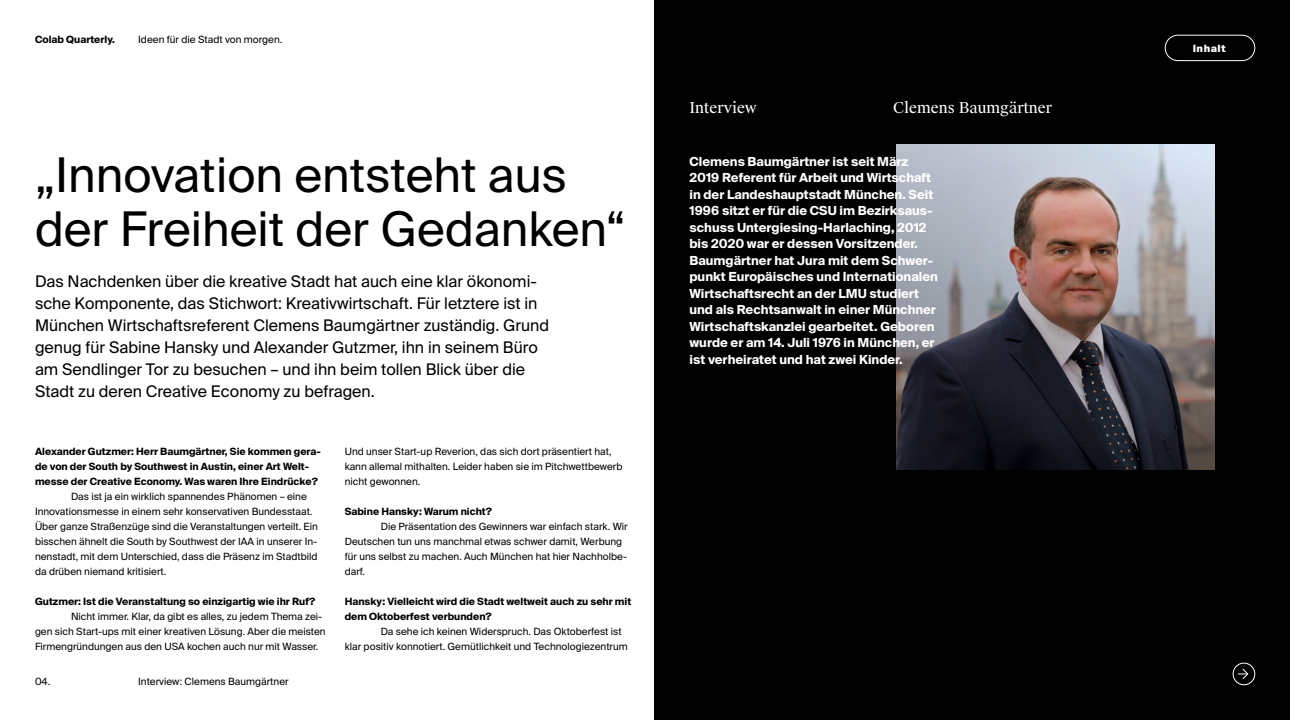
<style>
.page{position:relative;width:1290px;height:720px;background:#fff}
.page>*{position:absolute;margin:0;border:0;box-sizing:border-box;transform-origin:0 0}
.t1{font:47.8px/54px "Suisse Intl";color:#000}
.t2{font:16px/22px "Suisse Intl";color:#000}
.t3{font:15px "Suisse Works";color:#fff}
.t4{font:700 12.5px/16.5px "Suisse Intl";color:#fff}
.t5{font:10px/15px "Suisse Intl";color:#000}
.t6{font:700 10px/15px "Suisse Intl";color:#000}
.t7{font:900 10px "Suisse Intl";letter-spacing:.05em;color:#fff}
</style>
<div class="page">
<div style="left:654px;top:0;width:636px;height:720px;background:#000"></div>
<div style="left:1233px;top:663px;width:22px;height:22px;border:1px solid #fff;border-radius:50%"></div>
<svg style="left:1238px;top:668px;width:10px;height:11px"></svg>
<svg style="left:896px;top:144px;width:319px;height:326px"></svg>
<div style="left:1165px;top:35px;width:90px;height:26px;border:1px solid #fff;border-radius:13px"></div>
<p class="t6" style="left:35px;top:32px;width:81px">Colab Quarterly.</p>
<p class="t5" style="left:138px;top:32px;width:146px">Ideen für die Stadt von morgen.</p>
<h1 class="t1" style="left:35px;top:149px;width:592px">„Innovation entsteht aus der Freiheit der Gedanken“</h1>
<p class="t2" style="left:35px;top:271px;width:516px">Das Nachdenken über die kreative Stadt hat auch eine klar ökonomi&shy;sche Komponente, das Stichwort: Kreativwirtschaft. Für letztere ist in München Wirtschaftsreferent Clemens Baumgärtner zuständig. Grund genug für Sabine Hansky und Alexander Gutzmer, ihn in seinem Büro am Sendlinger Tor zu besuchen – und ihn beim tollen Blick über die Stadt zu deren Creative Economy zu befragen.</p>
<p class="t6" style="left:35px;top:444px;width:287px">Alexander Gutzmer: Herr Baumgärtner, Sie kommen gera&shy;de von der South by Southwest in Austin, einer Art Welt&shy;messe der Creative Economy. Was waren Ihre Eindrücke?</p>
<p class="t5" style="left:35px;top:489px;width:284px;text-indent:36px">Das ist ja ein wirklich spannendes Phänomen – eine Innovationsmesse in einem sehr konservativen Bundesstaat.<br>Über ganze Straßenzüge sind die Veranstaltungen verteilt. Ein bisschen ähnelt die South by Southwest der IAA in unserer In&shy;nenstadt, mit dem Unterschied, dass die Präsenz im Stadtbild da drüben niemand kritisiert.</p>
<p class="t6" style="left:35px;top:594px;width:282px">Gutzmer: Ist die Veranstaltung so einzigartig wie ihr Ruf?</p>
<p class="t5" style="left:35px;top:609px;width:292px;text-indent:36px">Nicht immer. Klar, da gibt es alles, zu jedem Thema zei&shy;gen sich Start-ups mit einer kreativen Lösung. Aber die meisten<br>Firmengründungen aus den USA kochen auch nur mit Wasser.</p>
<p class="t5" style="left:138px;top:674px;width:152px">Interview: Clemens Baumgärtner</p>
<p class="t5" style="left:35px;top:674px;width:17px">04.</p>
<p class="t5" style="left:345px;top:444px;width:279px">Und unser Start-up Reverion, das sich dort präsentiert hat, kann allemal mithalten. Leider haben sie im Pitchwettbewerb nicht gewonnen.</p>
<p class="t6" style="left:345px;top:504px;width:149px">Sabine Hansky: Warum nicht?</p>
<p class="t5" style="left:345px;top:519px;width:285px;text-indent:36px">Die Präsentation des Gewinners war einfach stark. Wir Deutschen tun uns manchmal etwas schwer damit, Werbung für uns selbst zu machen. Auch München hat hier Nachholbe&shy;darf.</p>
<p class="t6" style="left:345px;top:594px;width:288px">Hansky: Vielleicht wird die Stadt weltweit auch zu sehr mit dem Oktoberfest verbunden?</p>
<p class="t5" style="left:345px;top:624px;width:285px;text-indent:36px">Da sehe ich keinen Widerspruch. Das Oktoberfest ist klar positiv konnotiert. Gemütlichkeit und Technologiezentrum</p>
<h3 class="t3" style="left:689px;top:99px;width:69px">Interview</h3>
<h3 class="t3" style="left:893px;top:99px;width:161px">Clemens Baumgärtner</h3>
<p class="t4" style="left:690px;top:153px;width:250px">Clemens Baumgärtner ist seit März 2019 Referent für Arbeit und Wirtschaft in der Landeshauptstadt München. Seit 1996 sitzt er für die CSU im Bezirksaus&shy;schuss Untergiesing-Harlaching, 2012 bis 2020 war er dessen Vorsitzender.<br>Baumgärtner hat Jura mit dem Schwer&shy;punkt Europäisches und Internationalen Wirtschaftsrecht an der LMU studiert und als Rechtsanwalt in einer Münchner Wirtschaftskanzlei gearbeitet. Geboren wurde er am 14. Juli 1976 in München, er ist verheiratet und hat zwei Kinder.</p>
<p class="t7" style="left:1193px;top:42px;width:35px">Inhalt</p>
</div>
